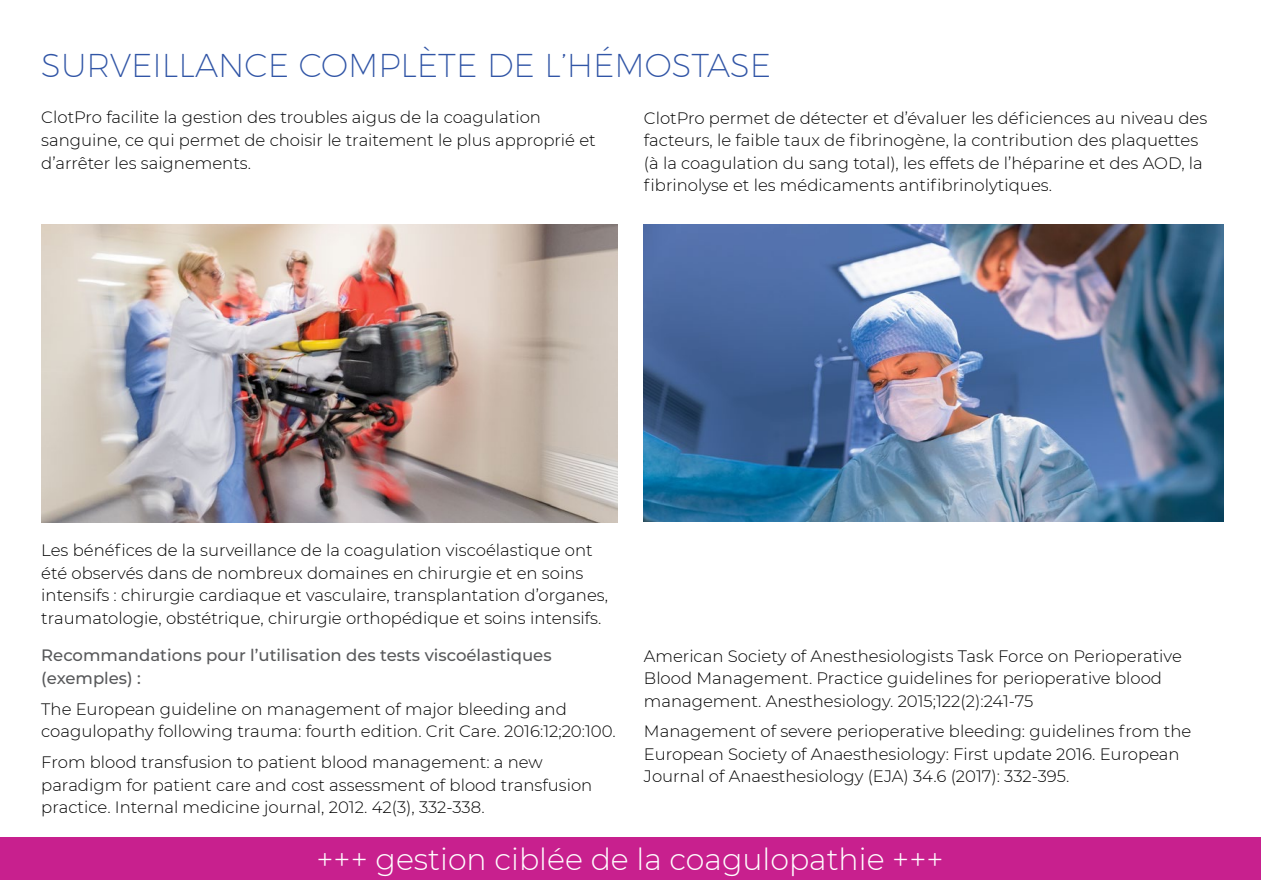
<style>
.page{position:relative;width:1261px;height:880px;background:#fff}
.page>*{position:absolute;margin:0;border:0;box-sizing:border-box;transform-origin:0 0}
.t1{font:200 33px "Montserrat";color:#3155a6}
.t2{font:300 30px "Montserrat";color:#fff}
.t3{font:300 16.5px/22.5px "Montserrat";color:#000}
.t4{font:500 16.5px/22.5px "Montserrat";color:#58595b}
</style>
<div class="page">
<img style="left:41px;top:224px;width:576px;height:298px">
<img style="left:643px;top:224px;width:580px;height:297px">
<div style="left:0;top:836px;width:1261px;height:43px;background:#c8208e"></div>
<h1 class="t1" style="left:41px;top:45px;width:731px">SURVEILLANCE COMPLÈTE DE L’HÉMOSTASE</h1>
<p class="t3" style="left:41px;top:106px;width:556px">ClotPro facilite la gestion des troubles aigus de la coagulation sanguine, ce qui permet de choisir le traitement le plus approprié et d’arrêter les saignements.</p>
<p class="t3" style="left:644px;top:106px;width:565px">ClotPro permet de détecter et d’évaluer les déficiences au niveau des facteurs, le faible taux de fibrinogène, la contribution des plaquettes (à la coagulation du sang total), les effets de l’héparine et des AOD, la fibrinolyse et les médicaments antifibrinolytiques.</p>
<p class="t3" style="left:41px;top:538px;width:568px">Les bénéfices de la surveillance de la coagulation viscoélastique ont été observés dans de nombreux domaines en chirurgie et en soins intensifs : chirurgie cardiaque et vasculaire, transplantation d’organes, traumatologie, obstétrique, chirurgie orthopédique et soins intensifs.</p>
<p class="t4" style="left:41px;top:643px;width:512px">Recommandations pour l’utilisation des tests viscoélastiques (exemples) :</p>
<p class="t3" style="left:41px;top:697px;width:576px">The European guideline on management of major bleeding and coagulopathy following trauma: fourth edition. Crit Care. 2016:12;20:100.</p>
<p class="t3" style="left:41px;top:750px;width:553px">From blood transfusion to patient blood management: a new paradigm for patient care and cost assessment of blood transfusion practice. Internal medicine journal, 2012. 42(3), 332-338.</p>
<p class="t3" style="left:644px;top:643px;width:539px">American Society of Anesthesiologists Task Force on Perioperative<br>Blood Management. Practice guidelines for perioperative blood management. Anesthesiology. 2015;122(2):241-75</p>
<p class="t3" style="left:644px;top:719px;width:549px">Management of severe perioperative bleeding: guidelines from the<br>European Society of Anaesthesiology: First update 2016. European<br>Journal of Anaesthesiology (EJA) 34.6 (2017): 332-395.</p>
<h2 class="t2" style="left:316px;top:838px;width:628px">+++ gestion ciblée de la coagulopathie +++</h2>
</div>
